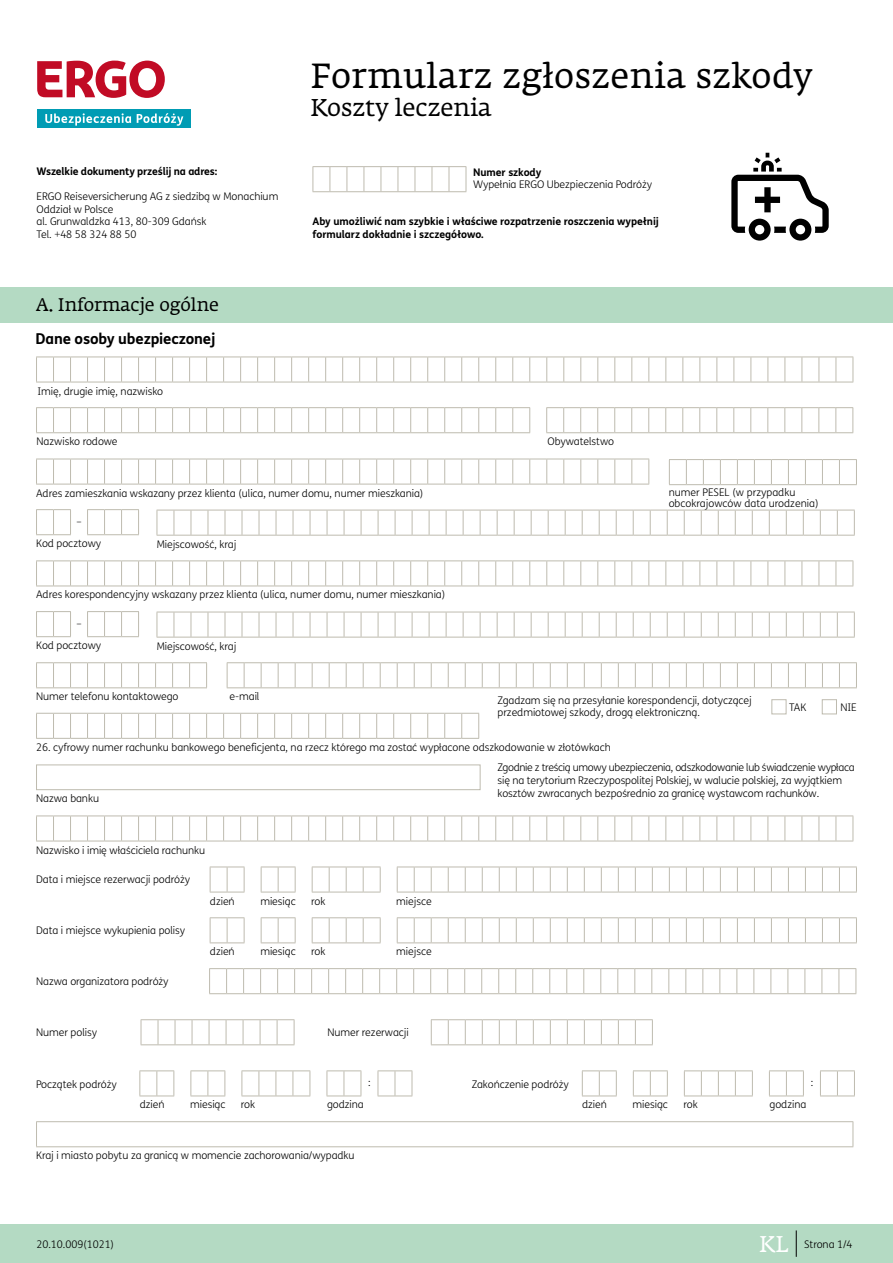
<style>
.page{position:relative;width:893px;height:1263px;background:#fff}
.page>*{position:absolute;margin:0;border:0;box-sizing:border-box;transform-origin:0 0}
.t1{font:34.5px "Fedra Serif A Pro";letter-spacing:.015em;color:#000}
.t2{font:24px "Fedra Serif A Pro";color:#000}
.t3{font:18px "Fedra Serif A Pro";color:#000}
.t4{font:700 15px "FS Me";letter-spacing:-.01em;color:#000}
.t5{font:300 10.5px/12.6px "FS Me";letter-spacing:-.005em;color:#000}
.t6{font:700 10.5px/12.6px "FS Me";letter-spacing:-.005em;color:#000}
.s1{font-family:"Fedra Serif A Pro";font-weight:400;font-size:22.5px;color:#fff}
</style>
<div class="page">
<div style="left:0;top:287px;width:893px;height:35px;background:#b4dac3"></div>
<div style="left:0;top:1225px;width:893px;height:38px;background:#b4dac3"></div>
<svg style="left:796px;top:1230px;width:1px;height:27px"></svg>
<svg style="left:313px;top:166px;width:154px;height:26px"></svg>
<svg style="left:36px;top:357px;width:818px;height:26px"></svg>
<svg style="left:36px;top:459px;width:613px;height:26px"></svg>
<svg style="left:36px;top:560px;width:818px;height:27px"></svg>
<svg style="left:36px;top:815px;width:818px;height:27px"></svg>
<svg style="left:157px;top:510px;width:698px;height:26px"></svg>
<svg style="left:36px;top:509px;width:103px;height:26px"></svg>
<svg style="left:157px;top:612px;width:698px;height:26px"></svg>
<svg style="left:36px;top:611px;width:103px;height:26px"></svg>
<svg style="left:669px;top:459px;width:188px;height:26px"></svg>
<svg style="left:209px;top:968px;width:647px;height:26px"></svg>
<svg style="left:141px;top:1019px;width:154px;height:26px"></svg>
<svg style="left:431px;top:1019px;width:222px;height:26px"></svg>
<svg style="left:210px;top:917px;width:647px;height:26px"></svg>
<svg style="left:210px;top:866px;width:647px;height:27px"></svg>
<svg style="left:139px;top:1070px;width:274px;height:26px"></svg>
<svg style="left:582px;top:1070px;width:273px;height:26px"></svg>
<svg style="left:36px;top:1122px;width:1px;height:24px"></svg>
<hr style="left:36px;top:1121px;width:817px;height:1px;background:#bebbaf">
<svg style="left:853px;top:1122px;width:1px;height:24px"></svg>
<hr style="left:36px;top:1146px;width:817px;height:1px;background:#bebbaf">
<svg style="left:37px;top:61px;width:128px;height:37px"></svg>
<div style="left:37px;top:109px;width:154px;height:18px;background:#009cb4"></div>
<svg style="left:45px;top:113px;width:86px;height:13px"></svg>
<svg style="left:137px;top:113px;width:46px;height:13px"></svg>
<svg style="left:36px;top:407px;width:494px;height:26px"></svg>
<svg style="left:546px;top:407px;width:307px;height:26px"></svg>
<svg style="left:36px;top:662px;width:171px;height:26px"></svg>
<svg style="left:227px;top:662px;width:630px;height:26px"></svg>
<svg style="left:36px;top:713px;width:443px;height:26px"></svg>
<svg style="left:731px;top:153px;width:98px;height:88px"></svg>
<div style="left:36px;top:764px;width:444px;height:26px;background:#fff;border:1px solid #bebbaf"></div>
<div style="left:770px;top:698px;width:18px;height:17px;background:#d7d5ce"></div>
<div style="left:771px;top:699px;width:15px;height:15px;background:#fff;border:1px solid #bebbaf"></div>
<div style="left:820px;top:698px;width:18px;height:17px;background:#eeedea"></div>
<div style="left:822px;top:699px;width:15px;height:15px;background:#fff;border:1px solid #bebbaf"></div>
<p class="t6" style="left:37px;top:164px;width:182px">Wszelkie dokumenty prześlij na adres:</p>
<p class="t5" style="left:37px;top:190px;width:243px">ERGO Reiseversicherung AG z siedzibą w Monachium<br>Oddział w Polsce<br>al. Grunwaldzka 413, 80-309 Gdańsk<br>Tel. +48 58 324 88 50</p>
<h3 class="t3" style="left:36px;top:295px;width:184px">A. Informacje ogólne</h3>
<h3 class="t4" style="left:36px;top:327px;width:181px">Dane osoby ubezpieczonej</h3>
<p class="t5" style="left:37px;top:384px;width:127px">Imię, drugie imię, nazwisko</p>
<h1 class="t1" style="left:310px;top:55px;width:504px">Formularz zgłoszenia szkody</h1>
<h2 class="t2" style="left:310px;top:94px;width:183px">Koszty leczenia</h2>
<p class="t6" style="left:473px;top:165px;width:70px">Numer szkody</p>
<p class="t5" style="left:473px;top:178px;width:181px">Wypełnia ERGO Ubezpieczenia Podróży</p>
<p class="t6" style="left:313px;top:215px;width:348px">Aby umożliwić nam szybkie i właściwe rozpatrzenie roszczenia wypełnij formularz dokładnie i szczegółowo.</p>
<p class="t5" style="left:37px;top:435px;width:83px">Nazwisko rodowe</p>
<p class="t5" style="left:547px;top:435px;width:68px">Obywatelstwo</p>
<p class="t5" style="left:36px;top:486px;width:389px">Adres zamieszkania wskazany przez klienta (ulica, numer domu, numer mieszkania)</p>
<p class="t5" style="left:76px;top:515px;width:7px">–</p>
<p class="t5" style="left:36px;top:537px;width:67px">Kod pocztowy</p>
<p class="t5" style="left:157px;top:537px;width:81px">Miejscowość, kraj</p>
<p class="t5" style="left:36px;top:588px;width:411px">Adres korespondencyjny wskazany przez klienta (ulica, numer domu, numer mieszkania)</p>
<p class="t5" style="left:76px;top:617px;width:7px">–</p>
<p class="t5" style="left:36px;top:639px;width:67px">Kod pocztowy</p>
<p class="t5" style="left:157px;top:639px;width:81px">Miejscowość, kraj</p>
<p class="t5" style="left:669px;top:487px;width:151px;line-height:10.5px">numer PESEL (w przypadku obcokrajowców data urodzenia)</p>
<p class="t5" style="left:36px;top:690px;width:144px">Numer telefonu kontaktowego</p>
<p class="t5" style="left:230px;top:690px;width:31px">e-mail</p>
<p class="t5" style="left:497px;top:693px;width:256px">Zgadzam się na przesyłanie korespondencji, dotyczącej przedmiotowej szkody, drogą elektroniczną.</p>
<p class="t5" style="left:789px;top:701px;width:19px">TAK</p>
<p class="t5" style="left:840px;top:701px;width:18px">NIE</p>
<p class="t5" style="left:36px;top:740px;width:576px">26. cyfrowy numer rachunku bankowego beneficjenta, na rzecz którego ma zostać wypłacone odszkodowanie w złotówkach</p>
<p class="t5" style="left:36px;top:791px;width:64px">Nazwa banku</p>
<p class="t5" style="left:36px;top:843px;width:171px">Nazwisko i imię właściciela rachunku</p>
<p class="t5" style="left:36px;top:873px;width:155px">Data i miejsce rezerwacji podróży</p>
<p class="t5" style="left:36px;top:924px;width:151px">Data i miejsce wykupienia polisy</p>
<p class="t5" style="left:36px;top:975px;width:134px">Nazwa organizatora podróży</p>
<p class="t5" style="left:210px;top:894px;width:26px">dzień</p>
<p class="t5" style="left:260px;top:894px;width:37px">miesiąc</p>
<p class="t5" style="left:311px;top:894px;width:16px">rok</p>
<p class="t5" style="left:396px;top:894px;width:37px">miejsce</p>
<p class="t5" style="left:210px;top:945px;width:26px">dzień</p>
<p class="t5" style="left:260px;top:945px;width:37px">miesiąc</p>
<p class="t5" style="left:311px;top:945px;width:16px">rok</p>
<p class="t5" style="left:396px;top:945px;width:37px">miejsce</p>
<p class="t5" style="left:36px;top:1026px;width:63px">Numer polisy</p>
<p class="t5" style="left:327px;top:1026px;width:83px">Numer rezerwacji</p>
<p class="t5" style="left:497px;top:761px;width:359px">Zgodnie z treścią umowy ubezpieczenia, odszkodowanie lub świadczenie wypłaca się na terytorium Rzeczypospolitej Polskiej, w walucie polskiej, za wyjątkiem kosztów zwracanych bezpośrednio za granicę wystawcom rachunków.</p>
<p class="t5" style="left:36px;top:1078px;width:82px">Początek podróży</p>
<p class="t5" style="left:472px;top:1078px;width:98px">Zakończenie podróży</p>
<p class="t5" style="left:368px;top:1076px;width:4px">:</p>
<p class="t5" style="left:811px;top:1076px;width:4px">:</p>
<p class="t5" style="left:140px;top:1097px;width:26px">dzień</p>
<p class="t5" style="left:190px;top:1097px;width:37px">miesiąc</p>
<p class="t5" style="left:241px;top:1097px;width:16px">rok</p>
<p class="t5" style="left:327px;top:1097px;width:38px">godzina</p>
<p class="t5" style="left:582px;top:1097px;width:26px">dzień</p>
<p class="t5" style="left:633px;top:1097px;width:37px">miesiąc</p>
<p class="t5" style="left:683px;top:1097px;width:16px">rok</p>
<p class="t5" style="left:770px;top:1097px;width:38px">godzina</p>
<p class="t5" style="left:36px;top:1149px;width:320px">Kraj i miasto pobytu za granicą w momencie zachorowania/wypadku</p>
<p class="t5" style="left:37px;top:1237px;width:79px">20.10.009(1021)</p>
<p class="t5" style="left:759px;top:1237px;width:95px"><span class="s1">KL</span> Strona 1/4</p>
</div>
